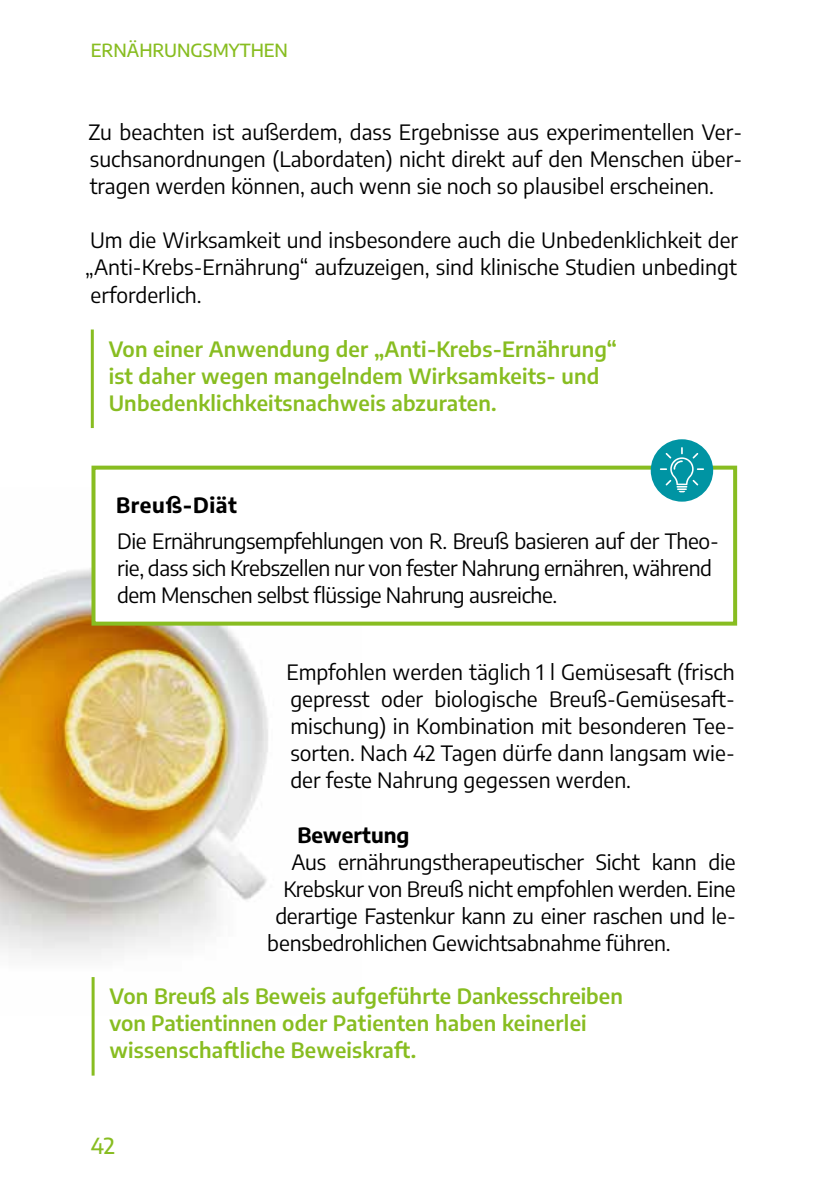
<style>
.page{position:relative;width:840px;height:1191px;background:#fff}
.page>*{position:absolute;margin:0;border:0;box-sizing:border-box;transform-origin:0 0}
.t1{font:500 22px "Encode Sans";color:#88bd21}
.t2{font:21px/27px "Encode Sans";letter-spacing:-.01em;color:#000;text-align:justify}
.t3{font:600 21px/27px "Encode Sans";letter-spacing:.01em;color:#88bd21}
.t4{font:700 21px "Encode Sans";letter-spacing:.015em;color:#000}
.t5{font:500 18px "Encode Sans";color:#88bd21}
</style>
<div class="page">
<img style="left:0;top:568px;width:361px;height:447px">
<hr style="left:91px;top:329px;width:3px;height:99px;background:#88bd21">
<hr style="left:91px;top:977px;width:3px;height:98px;background:#88bd21">
<div style="left:91px;top:465px;width:645px;height:160px;background:#fff;border:4px solid #88bd21"></div>
<div style="left:650px;top:439px;width:62px;height:62px;background:#0094a3;border-radius:50%"></div>
<svg style="left:659px;top:447px;width:44px;height:45px"></svg>
<p class="t5" style="left:91px;top:38px;width:199px">ERNÄHRUNGSMYTHEN</p>
<p class="t2" style="left:88px;top:118px;width:655px">Zu beachten ist außerdem, dass Ergebnisse aus experimentellen Ver&shy;suchsanordnungen (Labordaten) nicht direkt auf den Menschen über&shy;tragen werden können, auch wenn sie noch so plausibel erscheinen.</p>
<p class="t2" style="left:85px;top:226px;width:654px">Um die Wirksamkeit und insbesondere auch die Unbedenklichkeit der „Anti-Krebs-Ernährung“ aufzuzeigen, sind klinische Studien unbedingt erforderlich.</p>
<p class="t3" style="left:109px;top:334px;width:509px">Von einer Anwendung der „Anti-Krebs-Ernährung“ ist daher wegen mangelndem Wirksamkeits- und<br>Unbedenklichkeitsnachweis abzuraten.</p>
<p class="t4" style="left:116px;top:491px;width:122px">Breuß-Diät</p>
<p class="t2" style="left:117px;top:526px;width:603px;text-align:left">Die Ernährungsempfehlungen von R. Breuß basieren auf der Theo&shy;rie, dass sich Krebszellen nur von fester Nahrung ernähren, während dem Menschen selbst flüssige Nahrung ausreiche.</p>
<p class="t2" style="left:286px;top:657px;width:449px">Empfohlen werden täglich 1 l Gemüsesaft (frisch gepresst oder biologische Breuß-Gemüsesaft&shy;mischung) in Kombination mit besonderen Tee&shy;sorten. Nach 42 Tagen dürfe dann langsam wie&shy;der feste Nahrung gegessen werden.</p>
<p class="t4" style="left:297px;top:820px;width:114px">Bewertung</p>
<p class="t2" style="left:291px;top:847px;width:445px">Aus ernährungstherapeutischer Sicht kann die</p>
<p class="t2" style="left:283px;top:874px;width:453px">Krebskur von Breuß nicht empfohlen werden. Eine</p>
<p class="t2" style="left:275px;top:901px;width:461px">derartige Fastenkur kann zu einer raschen und le-</p>
<p class="t2" style="left:267px;top:928px;width:404px">bensbedrohlichen Gewichtsabnahme führen.</p>
<p class="t3" style="left:109px;top:982px;width:514px">Von Breuß als Beweis aufgeführte Dankesschreiben von Patientinnen oder Patienten haben keinerlei wissenschaftliche Beweiskraft.</p>
<p class="t1" style="left:91px;top:1130px;width:26px">42</p>
</div>
